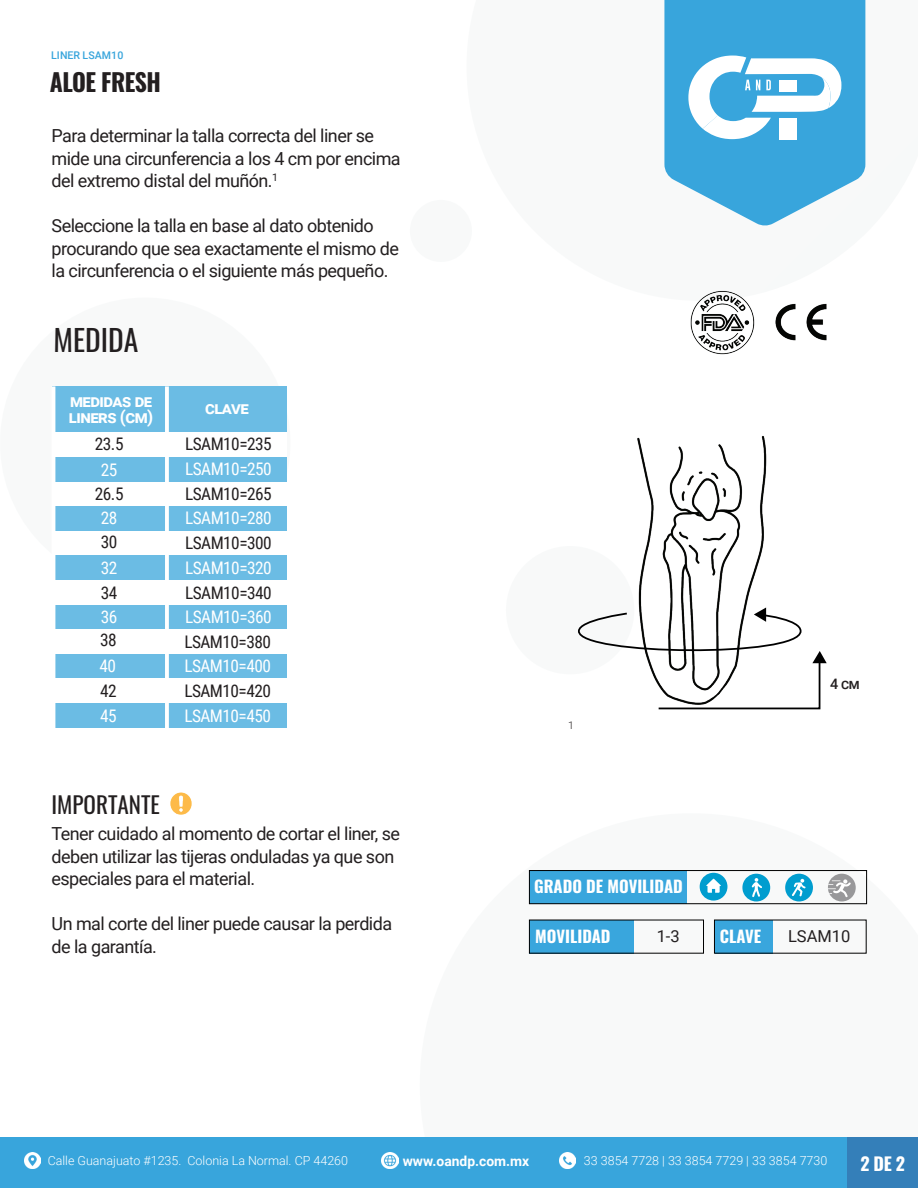
<style>
.page{position:relative;width:918px;height:1188px;background:#fff}
.page>*{position:absolute;margin:0;border:0;box-sizing:border-box;transform-origin:0 0}
.t1{font:29.7px "Oswald";color:#231f20}
.t2{font:700 24.45px "Oswald";letter-spacing:-.02em;color:#231f20}
.t3{font:23.1px "Oswald";color:#231f20}
.t4{font:18px/22.5px "Roboto";letter-spacing:-.03em;color:#231f20}
.t5{font:700 18px "Oswald";color:#fff}
.t6{font:17.4px "Roboto Condensed";letter-spacing:-.03em;color:#231f20}
.t7{font:17.4px "Roboto Condensed";letter-spacing:-.03em;color:#fff}
.t8{font:700 17.4px/15.5px "Roboto";letter-spacing:-.03em;color:#fff}
.t9{font:700 16.5px "Oswald";color:#fff}
.t10{font:16.5px "Roboto";color:#231f20}
.t11{font:500 14.4px "Roboto";color:#231f20}
.t12{font:700 13.8px "Roboto";color:#fff}
.t13{font:300 12.45px "Roboto";color:#fff}
.t14{font:500 10.65px "Roboto";letter-spacing:.005em;color:#38a5dc}
.t15{font:300 10.5px "Roboto";color:#231f20}
</style>
<div class="page">
<div style="left:506px;top:546px;width:128px;height:128px;background:#f8f9f9;border-radius:64px"></div>
<svg style="left:528px;top:870px;width:340px;height:84px"></svg>
<div style="left:0;top:298px;width:290px;height:290px;background:#f8f9f9;border-radius:143px"></div>
<div style="left:410px;top:200px;width:62px;height:62px;background:#f8f9f9;border-radius:31px"></div>
<div style="left:0;top:1137px;width:848px;height:51px;background:#38a5dc"></div>
<img style="left:24px;top:1152px;width:17px;height:17px">
<img style="left:559px;top:1152px;width:17px;height:17px">
<img style="left:382px;top:1152px;width:16px;height:17px">
<div style="left:848px;top:1137px;width:70px;height:51px;background:#347fb9"></div>
<svg style="left:664px;top:0;width:201px;height:226px;background:#57b2e0"></svg>
<svg style="left:688px;top:56px;width:153px;height:83px"></svg>
<div style="left:52px;top:703px;width:235px;height:25px;background:#6bbce4"></div>
<img style="left:170px;top:792px;width:22px;height:23px">
<div style="left:52px;top:386px;width:235px;height:47px;background:#6bbce4"></div>
<div style="left:52px;top:432px;width:235px;height:25px;background:#fff"></div>
<div style="left:52px;top:457px;width:235px;height:25px;background:#6bbce4"></div>
<div style="left:52px;top:482px;width:235px;height:25px;background:#fff"></div>
<div style="left:52px;top:506px;width:235px;height:25px;background:#6bbce4"></div>
<div style="left:52px;top:531px;width:235px;height:25px;background:#fff"></div>
<div style="left:52px;top:555px;width:235px;height:25px;background:#6bbce4"></div>
<div style="left:52px;top:580px;width:235px;height:25px;background:#fff"></div>
<div style="left:52px;top:605px;width:235px;height:25px;background:#6bbce4"></div>
<div style="left:52px;top:629px;width:235px;height:25px;background:#fff"></div>
<div style="left:52px;top:654px;width:235px;height:25px;background:#6bbce4"></div>
<hr style="left:52px;top:386px;width:3px;height:347px;background:#fff">
<hr style="left:165px;top:386px;width:4px;height:347px;background:#fff">
<img style="left:775px;top:303px;width:52px;height:38px">
<img style="left:690px;top:290px;width:65px;height:65px">
<div style="left:715px;top:920px;width:57px;height:33px;background:#39a6dd"></div>
<div style="left:530px;top:920px;width:104px;height:33px;background:#39a6dd"></div>
<div style="left:530px;top:871px;width:157px;height:33px;background:#39a6dd"></div>
<div style="left:529px;top:870px;width:338px;height:34px;border:1px solid #000"></div>
<svg style="left:828px;top:874px;width:28px;height:27px"></svg>
<svg style="left:785px;top:874px;width:28px;height:27px"></svg>
<svg style="left:742px;top:874px;width:28px;height:27px"></svg>
<svg style="left:700px;top:873px;width:27px;height:28px"></svg>
<img style="left:637px;top:436px;width:130px;height:172px">
<svg style="left:578px;top:608px;width:249px;height:102px"></svg>
<p class="t14" style="left:51px;top:48px;width:74px">LINER LSAM10</p>
<h2 class="t2" style="left:50px;top:70px;width:113px">ALOE FRESH</h2>
<p class="t4" style="left:52px;top:124px;width:351px">Para determinar la talla correcta del liner se mide una circunferencia a los 4 cm por encima del extremo distal del muñón.<sup>1</sup></p>
<p class="t4" style="left:52px;top:214px;width:349px">Seleccione la talla en base al dato obtenido procurando que sea exactamente el mismo de la circunferencia o el siguiente más pequeño.</p>
<h1 class="t1" style="left:53px;top:314px;width:86px">MEDIDA</h1>
<p class="t8" style="left:69px;top:393px;width:86px">medidas de liners (cm)</p>
<p class="t6" style="left:95px;top:432px;width:30px">23.5</p>
<p class="t6" style="left:95px;top:482px;width:30px">26.5</p>
<p class="t6" style="left:101px;top:530px;width:18px">30</p>
<p class="t6" style="left:101px;top:580px;width:18px">34</p>
<p class="t6" style="left:100px;top:628px;width:18px">38</p>
<p class="t6" style="left:100px;top:679px;width:18px">42</p>
<p class="t7" style="left:101px;top:458px;width:18px">25</p>
<p class="t7" style="left:101px;top:506px;width:18px">28</p>
<p class="t7" style="left:101px;top:556px;width:18px">32</p>
<p class="t7" style="left:101px;top:605px;width:18px">36</p>
<p class="t7" style="left:99px;top:654px;width:18px">40</p>
<p class="t8" style="left:205px;top:399px;width:45px">clave</p>
<p class="t6" style="left:185px;top:432px;width:88px">LSAM10=235</p>
<p class="t6" style="left:185px;top:481px;width:88px">LSAM10=265</p>
<p class="t6" style="left:185px;top:531px;width:88px">LSAM10=300</p>
<p class="t6" style="left:185px;top:580px;width:88px">LSAM10=340</p>
<p class="t6" style="left:184px;top:629px;width:88px">LSAM10=380</p>
<p class="t6" style="left:184px;top:678px;width:88px">LSAM10=420</p>
<p class="t7" style="left:185px;top:456px;width:88px">LSAM10=250</p>
<p class="t7" style="left:185px;top:506px;width:88px">LSAM10=280</p>
<p class="t7" style="left:185px;top:556px;width:88px">LSAM10=320</p>
<p class="t7" style="left:185px;top:605px;width:88px">LSAM10=360</p>
<p class="t7" style="left:184px;top:654px;width:88px">LSAM10=400</p>
<p class="t7" style="left:100px;top:703px;width:18px">45</p>
<p class="t7" style="left:184px;top:703px;width:88px">LSAM10=450</p>
<p class="t3" style="left:52px;top:784px;width:110px">IMPORTANTE</p>
<p class="t4" style="left:52px;top:822px;width:350px">Tener cuidado al momento de cortar el liner, se deben utilizar las tijeras onduladas ya que son especiales para el material.</p>
<p class="t4" style="left:52px;top:912px;width:342px">Un mal corte del liner puede causar la perdida de la garantía.</p>
<p class="t15" style="left:568px;top:718px;width:7px">1</p>
<p class="t9" style="left:534px;top:877px;width:150px">GRADO DE MOVILIDAD</p>
<p class="t11" style="left:830px;top:674px;width:31px">4 cm</p>
<p class="t9" style="left:535px;top:928px;width:77px">MOVILIDAD</p>
<p class="t10" style="left:657px;top:925px;width:25px">1-3</p>
<p class="t9" style="left:720px;top:928px;width:43px">CLAVE</p>
<p class="t10" style="left:788px;top:925px;width:64px">LSAM10</p>
<p class="t13" style="left:48px;top:1152px;width:302px">Calle Guanajuato #1235. Colonia La Normal. CP 44260</p>
<p class="t12" style="left:403px;top:1151px;width:128px">www.oandp.com.mx</p>
<p class="t13" style="left:584px;top:1152px;width:245px">33 3854 7728 | 33 3854 7729 | 33 3854 7730</p>
<p class="t5" style="left:861px;top:1155px;width:46px">2 DE 2</p>
</div>
